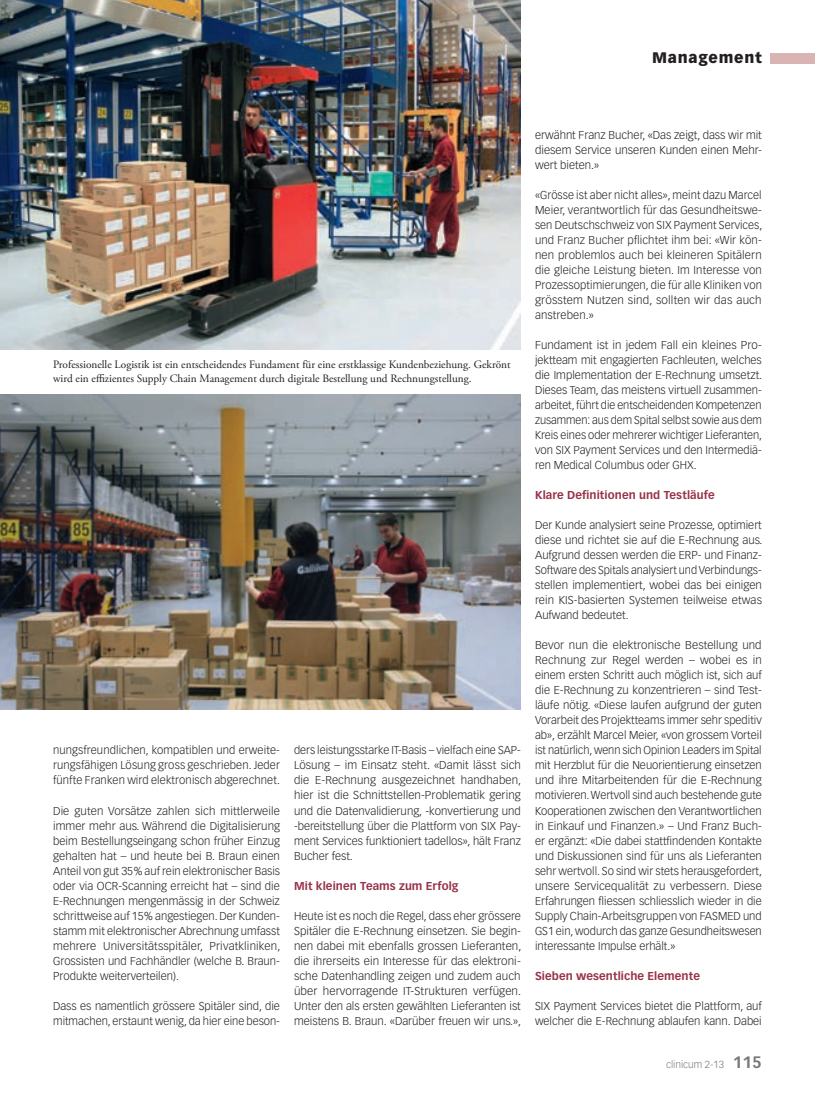
<style>
.page{position:relative;width:815px;height:1099px;background:#fff}
.page>*{position:absolute;margin:0;border:0;box-sizing:border-box;transform-origin:0 0}
.t1{font:900 15px "Vectora LT Std";letter-spacing:.05em;color:#231f20}
.t2{font:300 11.25px/15px "Vectora LT Std";color:#231f20;text-align:justify}
.t3{font:11.25px/13.5px "Adobe Garamond Pro";color:#231f20}
.t4{font:700 11.25px "Vectora LT Std";letter-spacing:.005em;color:#983249}
.t5{font:300 10px "Vectora LH";color:#76787b}
.s1{font-weight:700;font-size:16.25px}
</style>
<div class="page">
<div style="left:770px;top:53px;width:45px;height:10px;background:#d9b4b3"></div>
<img style="left:0;top:394px;width:521px;height:315px">
<img style="left:0;top:0;width:521px;height:349px">
<h1 class="t1" style="left:652px;top:49px;width:111px">Management</h1>
<p class="t3" style="left:53px;top:358px;width:459px">Professionelle Logistik ist ein entscheidendes Fundament für eine erstklassige Kundenbeziehung. Gekrönt wird ein effizientes Supply Chain Management durch digitale Bestellung und Rechnungstellung.</p>
<p class="t2" style="left:53px;top:743px;width:228px">nungsfreundlichen, kompatiblen und erweite&shy;rungsfähigen Lösung gross geschrieben. Jeder fünfte Franken wird elektronisch abgerechnet.</p>
<p class="t2" style="left:53px;top:803px;width:229px">Die guten Vorsätze zahlen sich mittlerweile immer mehr aus. Während die Digitalisierung beim Bestellungseingang schon früher Einzug gehalten hat – und heute bei B. Braun einen Anteil von gut 35% auf rein elektronischer Basis oder via OCR-Scanning erreicht hat – sind die E-Rechnungen mengenmässig in der Schweiz schrittweise auf 15% angestiegen. Der Kunden&shy;stamm mit elektronischer Abrechnung umfasst mehrere Universitätsspitäler, Privatkliniken, Grossisten und Fachhändler (welche B. Braun-Produkte weiterverteilen).</p>
<p class="t2" style="left:53px;top:998px;width:228px">Dass es namentlich grössere Spitäler sind, die mitmachen, erstaunt wenig, da hier eine beson-</p>
<p class="t2" style="left:294px;top:743px;width:229px">ders leistungsstarke IT-Basis – vielfach eine SAP-Lösung – im Einsatz steht. «Damit lässt sich die E-Rechnung ausgezeichnet handhaben, hier ist die Schnittstellen-Problematik gering und die Datenvalidierung, -konvertierung und -bereitstellung über die Plattform von SIX Pay&shy;ment Services funktioniert tadellos», hält Franz Bucher fest.</p>
<p class="t4" style="left:294px;top:878px;width:166px">Mit kleinen Teams zum Erfolg</p>
<p class="t2" style="left:294px;top:908px;width:229px">Heute ist es noch die Regel, dass eher grössere Spitäler die E-Rechnung einsetzen. Sie begin&shy;nen dabei mit ebenfalls grossen Lieferanten, die ihrerseits ein Interesse für das elektroni&shy;sche Datenhandling zeigen und zudem auch über hervorragende IT-Strukturen verfügen.<br>Unter den als ersten gewählten Lieferanten ist meistens B. Braun. «Darüber freuen wir uns.»,</p>
<p class="t2" style="left:535px;top:128px;width:228px">erwähnt Franz Bucher, «Das zeigt, dass wir mit diesem Service unseren Kunden einen Mehr&shy;wert bieten.»</p>
<p class="t2" style="left:535px;top:188px;width:229px">«Grösse ist aber nicht alles», meint dazu Marcel Meier, verantwortlich für das Gesundheitswe&shy;sen Deutschschweiz von SIX Payment Services, und Franz Bucher pflichtet ihm bei: «Wir kön&shy;nen problemlos auch bei kleineren Spitälern die gleiche Leistung bieten. Im Interesse von Prozessoptimierungen, die für alle Kliniken von grösstem Nutzen sind, sollten wir das auch anstreben.»</p>
<p class="t2" style="left:535px;top:338px;width:229px">Fundament ist in jedem Fall ein kleines Pro&shy;jektteam mit engagierten Fachleuten, welches die Implementation der E-Rechnung umsetzt.<br>Dieses Team, das meistens virtuell zusammen&shy;arbeitet, führt die entscheidenden Kompetenzen zusammen: aus dem Spital selbst sowie aus dem Kreis eines oder mehrerer wichtiger Lieferanten, von SIX Payment Services und den Intermediä&shy;ren Medical Columbus oder GHX.</p>
<p class="t4" style="left:535px;top:488px;width:181px">Klare Definitionen und Testläufe</p>
<p class="t2" style="left:535px;top:518px;width:229px">Der Kunde analysiert seine Prozesse, optimiert diese und richtet sie auf die E-Rechnung aus.<br>Aufgrund dessen werden die ERP- und Finanz-Software des Spitals analysiert und Verbindungs&shy;stellen implementiert, wobei das bei einigen rein KIS-basierten Systemen teilweise etwas Aufwand bedeutet.</p>
<p class="t2" style="left:535px;top:638px;width:228px">Bevor nun die elektronische Bestellung und Rechnung zur Regel werden – wobei es in einem ersten Schritt auch möglich ist, sich auf die E-Rechnung zu konzentrieren – sind Test&shy;läufe nötig. «Diese laufen aufgrund der guten Vorarbeit des Projektteams immer sehr speditiv ab», erzählt Marcel Meier, «von grossem Vorteil ist natürlich, wenn sich Opinion Leaders im Spital mit Herzblut für die Neuorientierung einsetzen und ihre Mitarbeitenden für die E-Rechnung motivieren. Wertvoll sind auch bestehende gute Kooperationen zwischen den Verantwortlichen in Einkauf und Finanzen.» – Und Franz Buch&shy;er ergänzt: «Die dabei stattfindenden Kontakte und Diskussionen sind für uns als Lieferanten sehr wertvoll. So sind wir stets herausgefordert, unsere Servicequalität zu verbessern. Diese Erfahrungen fliessen schliesslich wieder in die Supply Chain-Arbeitsgruppen von FASMED und GS1 ein, wodurch das ganze Gesundheitswesen interessante Impulse erhält.»</p>
<p class="t4" style="left:535px;top:968px;width:166px">Sieben wesentliche Elemente</p>
<p class="t2" style="left:535px;top:998px;width:228px">SIX Payment Services bietet die Plattform, auf welcher die E-Rechnung ablaufen kann. Dabei</p>
<p class="t5" style="left:666px;top:1058px;width:97px">clinicum 2-13 <span class="s1">115</span></p>
</div>
